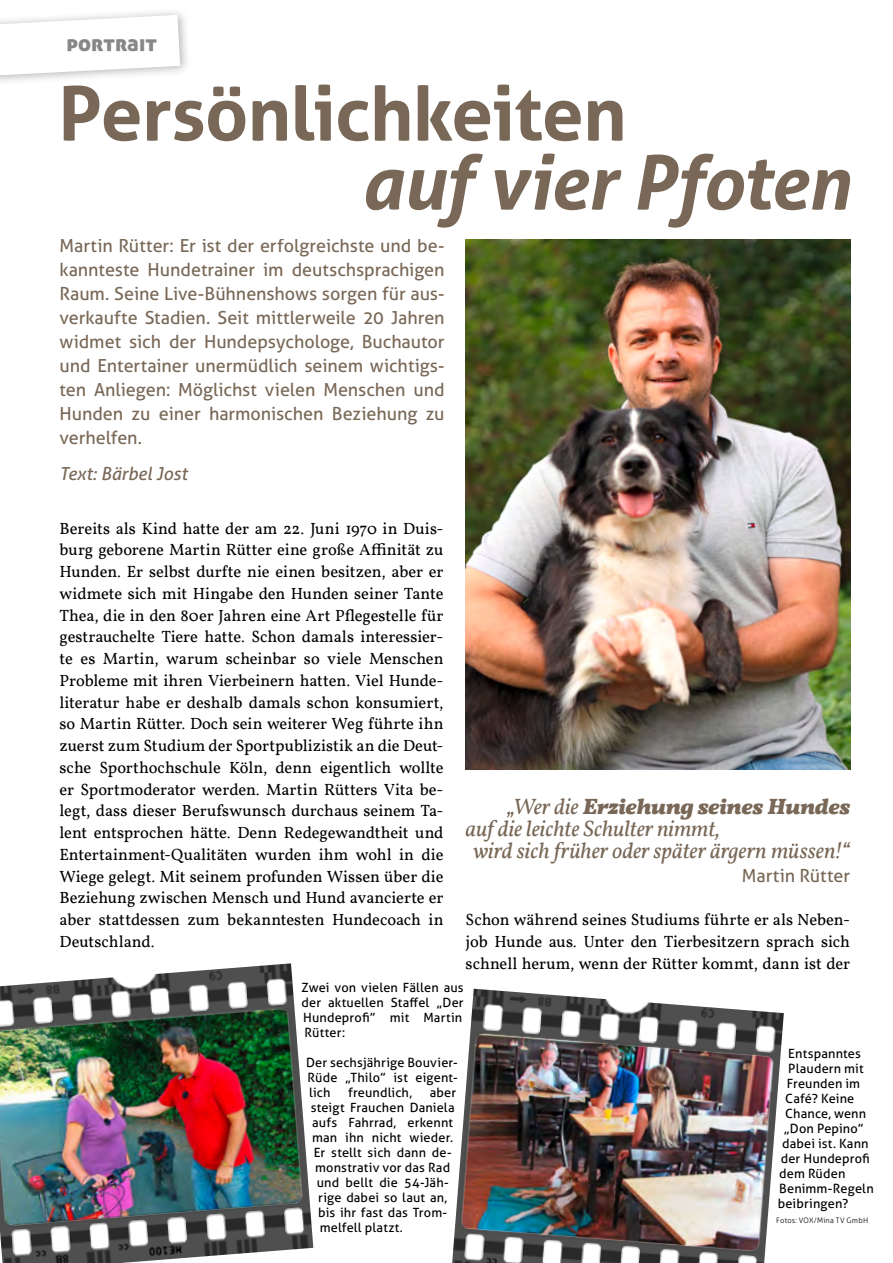
<style>
.page{position:relative;width:893px;height:1263px;background:#fff}
.page>*{position:absolute;margin:0;border:0;box-sizing:border-box;transform-origin:0 0}
.t1{font:700 75px "Aller";letter-spacing:-.015em;color:#796857}
.t2{font:italic 700 75px "Aller";letter-spacing:-.015em;color:#796857}
.t3{font:italic 22.5px "Vollkorn";letter-spacing:-.005em;color:#796857}
.t4{font:italic 700 22.5px "Vollkorn";letter-spacing:-.01em;color:#796857}
.t5{font:22.5px "Aller Display";color:#868786}
.t6{font:18px/24px "Aller";letter-spacing:-.005em;color:#796857;text-align:justify}
.t7{font:italic 18px "Aller";letter-spacing:-.005em;color:#796857}
.t8{font:16.5px/21.8px "Vollkorn";letter-spacing:-.005em;color:#000;text-align:justify}
.t9{font:12.75px/15px "Aller";letter-spacing:.01em;color:#000;text-align:justify}
.t10{font:300 7.5px "Aller";letter-spacing:.025em;color:#000}
.s1{font-weight:400}
</style>
<div class="page">
<div style="left:0;top:7px;width:191px;height:81px;background:#000;opacity:.3"></div>
<svg style="left:0;top:15px;width:180px;height:60px"></svg>
<img style="left:0;top:963px;width:313px;height:300px">
<img style="left:452px;top:989px;width:332px;height:274px">
<img style="left:466px;top:239px;width:384px;height:531px">
<h2 class="t5" style="left:66px;top:29px;width:92px">portrait</h2>
<h1 class="t1" style="left:58px;top:67px;width:570px">Persönlichkeiten</h1>
<h1 class="t2" style="left:361px;top:136px;width:491px">auf vier Pfoten</h1>
<p class="t6" style="left:60px;top:234px;width:387px">Martin Rütter: Er ist der erfolgreichste und be&shy;kannteste Hundetrainer im deutschsprachigen Raum. Seine Live-Bühnenshows sorgen für aus&shy;verkaufte Stadien. Seit mittlerweile 20 Jahren widmet sich der Hundepsychologe, Buchautor und Entertainer unermüdlich seinem wichtigs&shy;ten Anliegen: Möglichst vielen Menschen und Hunden zu einer harmonischen Beziehung zu verhelfen.</p>
<p class="t7" style="left:60px;top:463px;width:129px">Text: Bärbel Jost</p>
<p class="t8" style="left:60px;top:517px;width:386px">Bereits als Kind hatte der am 22. Juni 1970 in Duis&shy;burg geborene Martin Rütter eine große Affinität zu Hunden. Er selbst durfte nie einen besitzen, aber er widmete sich mit Hingabe den Hunden seiner Tante Thea, die in den 80er Jahren eine Art Pflegestelle für gestrauchelte Tiere hatte. Schon damals interessier&shy;te es Martin, warum scheinbar so viele Menschen Probleme mit ihren Vierbeinern hatten. Viel Hunde&shy;literatur habe er deshalb damals schon konsumiert, so Martin Rütter. Doch sein weiterer Weg führte ihn zuerst zum Studium der Sportpublizistik an die Deut&shy;sche Sporthochschule Köln, denn eigentlich wollte er Sportmoderator werden. Martin Rütters Vita be&shy;legt, dass dieser Berufswunsch durchaus seinem Ta&shy;lent entsprochen hätte. Denn Redegewandtheit und Entertainment-Qualitäten wurden ihm wohl in die Wiege gelegt. Mit seinem profunden Wissen über die Beziehung zwischen Mensch und Hund avancierte er aber stattdessen zum bekanntesten Hundecoach in Deutschland.</p>
<h2 class="t4" style="left:507px;top:793px;width:344px"><span class="s1">„Wer die</span> Erziehung seines Hundes</h2>
<h2 class="t3" style="left:466px;top:815px;width:256px">auf die leichte Schulter nimmt,</h2>
<h2 class="t3" style="left:473px;top:836px;width:379px">wird sich früher oder später ärgern müssen!“</h2>
<p class="t6" style="left:742px;top:863px;width:110px">Martin Rütter</p>
<p class="t8" style="left:466px;top:909px;width:386px">Schon während seines Studiums führte er als Neben&shy;job Hunde aus. Unter den Tierbesitzern sprach sich schnell herum, wenn der Rütter kommt, dann ist der</p>
<p class="t9" style="left:302px;top:980px;width:164px">Zwei von vielen Fällen aus der aktuellen Staffel „Der Hundeprofi” mit Martin Rütter:</p>
<p class="t9" style="left:306px;top:1055px;width:153px">Der sechsjährige Bouvier-Rüde „Thilo” ist eigent&shy;lich</p>
<p class="t9" style="left:348px;top:1085px;width:65px">freundlich,</p>
<p class="t9" style="left:430px;top:1085px;width:28px">aber</p>
<p class="t9" style="left:311px;top:1100px;width:145px">steigt Frauchen Daniela</p>
<p class="t9" style="left:312px;top:1115px;width:143px">aufs Fahrrad, erkennt</p>
<p class="t9" style="left:312px;top:1130px;width:142px">man ihn nicht wieder.</p>
<p class="t9" style="left:314px;top:1144px;width:140px">Er stellt sich dann de-</p>
<p class="t9" style="left:315px;top:1159px;width:136px">monstrativ vor das Rad</p>
<p class="t9" style="left:317px;top:1174px;width:134px">und bellt die 54-Jäh-</p>
<p class="t9" style="left:318px;top:1189px;width:131px">rige dabei so laut an,</p>
<p class="t9" style="left:318px;top:1204px;width:131px">bis ihr fast das Trom-</p>
<p class="t9" style="left:320px;top:1219px;width:85px">melfell platzt.</p>
<p class="t9" style="left:788px;top:1046px;width:74px">Entspanntes</p>
<p class="t9" style="left:788px;top:1061px;width:77px">Plaudern mit</p>
<p class="t9" style="left:787px;top:1076px;width:75px">Freunden im</p>
<p class="t9" style="left:785px;top:1091px;width:71px">Café? Keine</p>
<p class="t9" style="left:785px;top:1106px;width:82px">Chance, wenn</p>
<p class="t9" style="left:784px;top:1121px;width:81px">„Don Pepino”</p>
<p class="t9" style="left:782px;top:1136px;width:88px">dabei ist. Kann</p>
<p class="t9" style="left:781px;top:1151px;width:91px">der Hundeprofi</p>
<p class="t9" style="left:779px;top:1166px;width:68px">dem Rüden</p>
<p class="t9" style="left:779px;top:1181px;width:96px">Benimm-Regeln</p>
<p class="t9" style="left:778px;top:1196px;width:72px">beibringen?</p>
<p class="t10" style="left:776px;top:1216px;width:93px">Fotos: VOX/Mina TV GmbH</p>
</div>
